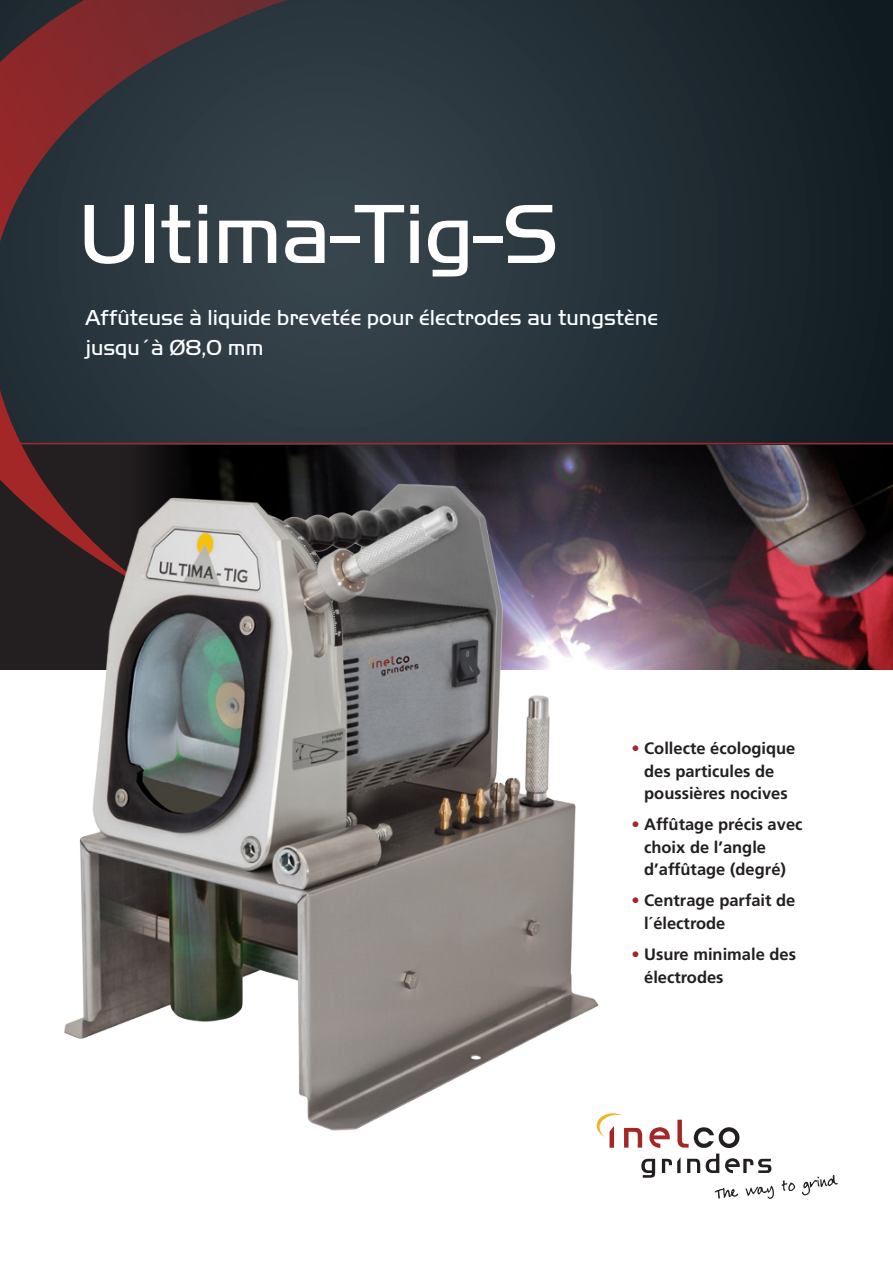
<style>
.page{position:relative;width:893px;height:1263px;background:#fff}
.page>*{position:absolute;margin:0;border:0;box-sizing:border-box;transform-origin:0 0}
.t1{font:300 87px "Handel Gothic";color:#fff}
.t2{font:300 22.5px/30px "Handel Gothic";color:#fff}
.t3{font:700 16.5px/22.5px "Frutiger";color:#231f20}
.s1{color:#a42728}
</style>
<div class="page">
<img style="left:631px;top:444px;width:262px;height:226px">
<div style="left:0;top:0;width:893px;height:444px;background:#19242b"></div>
<svg style="left:609px;top:1119px;width:162px;height:59px"></svg>
<svg style="left:714px;top:1188px;width:24px;height:11px"></svg>
<svg style="left:745px;top:1185px;width:29px;height:14px"></svg>
<svg style="left:781px;top:1180px;width:14px;height:11px"></svg>
<svg style="left:802px;top:1175px;width:36px;height:20px"></svg>
<hr style="left:0;top:443px;width:893px;height:1px;background:#a42728">
<svg style="left:0;top:0;width:631px;height:587px;fill:#2d373f"></svg>
<img style="left:33px;top:462px;width:600px;height:683px">
<h1 class="t1" style="left:79px;top:182px;width:481px">Ultima-Tig-S</h1>
<h2 class="t2" style="left:85px;top:302px;width:575px">Affûteuse à liquide brevetée pour électrodes au tungstène jusqu´à Ø8,0 mm</h2>
<p class="t3" style="left:631px;top:737px;width:166px;text-align:center"><span class="s1">•</span> Collecte écologique des particules de poussières nocives</p>
<p class="t3" style="left:644px;top:813px;width:160px;text-indent:-13px"><span class="s1">•</span> Affûtage précis avec choix de l’angle d’affûtage (degré)</p>
<p class="t3" style="left:644px;top:889px;width:153px;text-indent:-13px"><span class="s1">•</span> Centrage parfait de l´électrode</p>
<p class="t3" style="left:644px;top:943px;width:153px;text-indent:-13px"><span class="s1">•</span> Usure minimale des électrodes</p>
</div>
